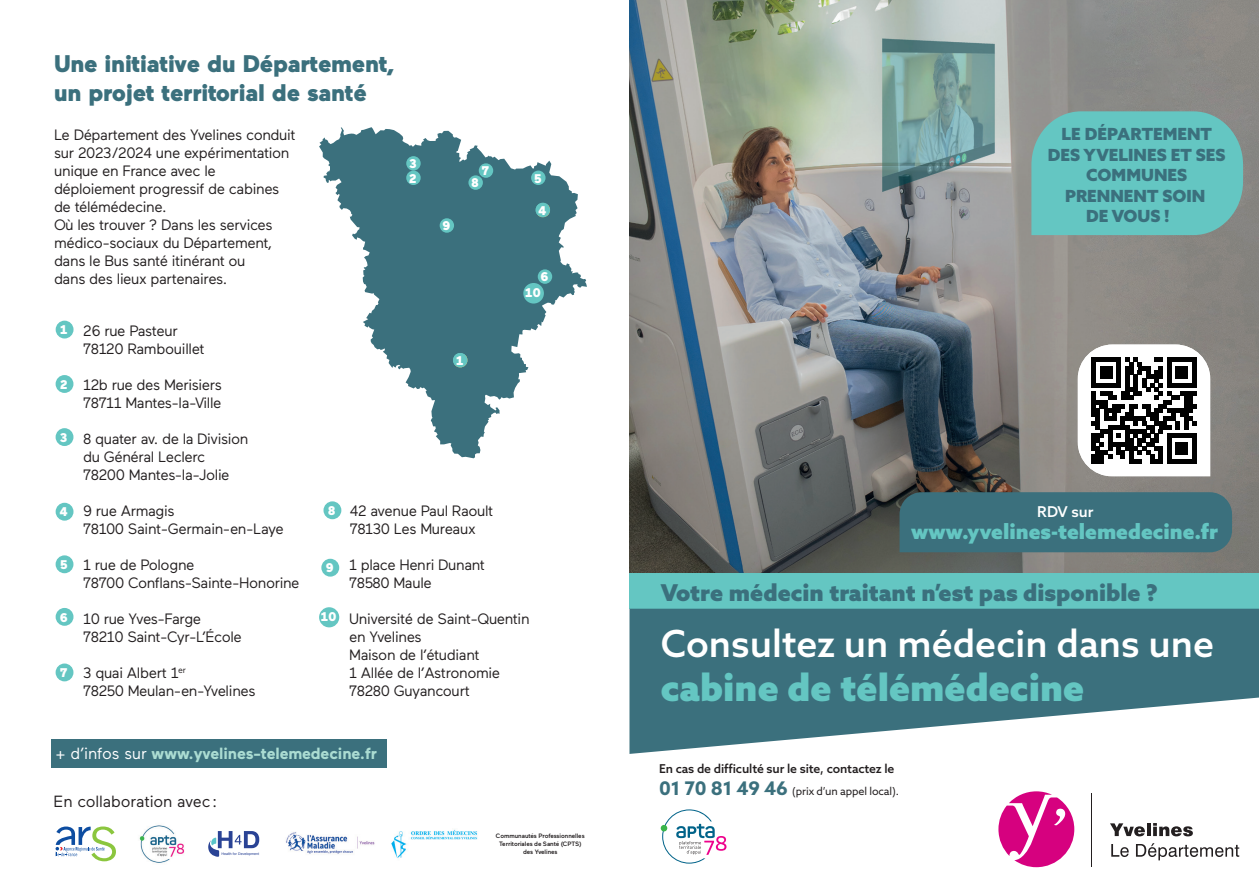
<style>
.page{position:relative;width:1259px;height:893px;background:#fff}
.page>*{position:absolute;margin:0;border:0;box-sizing:border-box;transform-origin:0 0}
.t1{font:500 37.35px/44.7px "Azo Sans";color:#fff}
.t2{font:900 24px/28.8px "Maax";letter-spacing:-.01em;color:#3b707d}
.t3{font:900 23.1px "Azo Sans";color:#3b707d}
.t4{font:900 20.85px "Azo Sans";color:#64c6c2}
.t5{font:900 16.8px/20.4px "Azo Sans";color:#3b707d;text-align:center}
.t6{font:700 16.2px "Maax";letter-spacing:-.01em;color:#abdcd2}
.t7{font:16.2px "Maax";letter-spacing:-.01em;color:#231f20}
.t8{font:15px/18px "Maax";letter-spacing:-.03em;color:#231f20}
.t9{font:500 15px "Azo Sans";color:#fff}
.t10{font:900 12.6px "Maax";color:#fff}
.t11{font:500 12.15px "Azo Sans";letter-spacing:-.01em;color:#231f20}
.t12{font:10.8px "Azo Sans";letter-spacing:-.01em;color:#231f20}
.t13{font:500 6.3px/7.6px "Maax";letter-spacing:-.01em;color:#231f20;text-align:center}
.t14{font:3.6px "Arial";color:#2a4395}
.s1{font-weight:400;color:#fff}
.s2{font-weight:900;color:#64c6c2}
.s3{font-weight:700;font-size:18.75px;color:#3b707d}
</style>
<div class="page">
<div style="left:51px;top:739px;width:336px;height:29px;background:#3b707d"></div>
<svg style="left:55px;top:826px;width:61px;height:35px"></svg>
<img style="left:286px;top:832px;width:89px;height:22px">
<img style="left:391px;top:829px;width:87px;height:30px">
<img style="left:139px;top:825px;width:46px;height:38px">
<svg style="left:208px;top:831px;width:51px;height:26px"></svg>
<svg style="left:319px;top:127px;width:268px;height:331px;fill:#3b707d"></svg>
<div style="left:323px;top:501px;width:18px;height:18px;background:#64c6c2;border-radius:50%"></div>
<div style="left:321px;top:559px;width:18px;height:18px;background:#64c6c2;border-radius:50%"></div>
<div style="left:319px;top:607px;width:20px;height:20px;background:#64c6c2;border-radius:50%"></div>
<div style="left:440px;top:218px;width:14px;height:15px;background:#64c6c2;border-radius:50%"></div>
<div style="left:468px;top:175px;width:15px;height:15px;background:#64c6c2;border-radius:50%"></div>
<div style="left:479px;top:163px;width:14px;height:15px;background:#64c6c2;border-radius:50%"></div>
<div style="left:531px;top:171px;width:14px;height:14px;background:#64c6c2;border-radius:50%"></div>
<div style="left:406px;top:156px;width:15px;height:15px;background:#64c6c2;border-radius:50%"></div>
<div style="left:406px;top:171px;width:15px;height:14px;background:#64c6c2;border-radius:50%"></div>
<svg style="left:452px;top:352px;width:16px;height:16px"></svg>
<div style="left:453px;top:353px;width:14px;height:14px;background:#64c6c2;border-radius:50%"></div>
<svg style="left:535px;top:202px;width:16px;height:16px"></svg>
<div style="left:535px;top:203px;width:15px;height:14px;background:#64c6c2;border-radius:50%"></div>
<div style="left:523px;top:283px;width:21px;height:21px;background:#64c6c2;border-radius:50%"></div>
<svg style="left:1110px;top:823px;width:82px;height:13px"></svg>
<svg style="left:1111px;top:844px;width:17px;height:13px"></svg>
<svg style="left:1136px;top:843px;width:103px;height:17px"></svg>
<hr style="left:1091px;top:793px;width:1px;height:74px;background:#231f20">
<svg style="left:998px;top:791px;width:76px;height:76px"></svg>
<img style="left:629px;top:0;width:630px;height:573px">
<div style="left:629px;top:573px;width:630px;height:36px;background:#64c6c2"></div>
<svg style="left:629px;top:609px;width:630px;height:145px;fill:#3b707d"></svg>
<svg style="left:1031px;top:111px;width:212px;height:124px;background:#66c1bd"></svg>
<svg style="left:1077px;top:345px;width:133px;height:131px"></svg>
<hr style="left:1167px;top:459px;width:29px;height:4px;background:#000">
<div style="left:1175px;top:442px;width:13px;height:13px;background:#000"></div>
<div style="left:899px;top:492px;width:333px;height:60px;background:#3b707d"></div>
<svg style="left:661px;top:809px;width:65px;height:55px"></svg>
<div style="left:56px;top:428px;width:17px;height:18px;background:#64c6c2;border-radius:50%"></div>
<div style="left:56px;top:375px;width:17px;height:18px;background:#64c6c2;border-radius:50%"></div>
<div style="left:56px;top:555px;width:17px;height:18px;background:#64c6c2;border-radius:50%"></div>
<div style="left:56px;top:663px;width:17px;height:18px;background:#64c6c2;border-radius:50%"></div>
<div style="left:56px;top:321px;width:18px;height:17px;background:#64c6c2;border-radius:50%"></div>
<div style="left:56px;top:503px;width:17px;height:18px;background:#64c6c2;border-radius:50%"></div>
<div style="left:56px;top:608px;width:17px;height:18px;background:#64c6c2;border-radius:50%"></div>
<div style="left:538px;top:269px;width:14px;height:15px;background:#64c6c2;border-radius:50%"></div>
<p class="t2" style="left:54px;top:49px;width:342px">Une initiative du Département, un projet territorial de santé</p>
<p class="t8" style="left:54px;top:126px;width:243px">Le Département des Yvelines conduit sur 2023/2024 une expérimentation unique en France avec le déploiement progressif de cabines de télémédecine.<br>Où les trouver ? Dans les services médico-sociaux du Département, dans le Bus santé itinérant ou<br>dans des lieux partenaires.</p>
<p class="t10" style="left:409px;top:157px;width:9px">3</p>
<p class="t10" style="left:409px;top:171px;width:10px">2</p>
<p class="t10" style="left:442px;top:219px;width:9px">9</p>
<p class="t10" style="left:482px;top:164px;width:9px">7</p>
<p class="t10" style="left:471px;top:176px;width:9px">8</p>
<p class="t10" style="left:534px;top:171px;width:9px">5</p>
<p class="t10" style="left:538px;top:203px;width:9px">4</p>
<p class="t10" style="left:540px;top:270px;width:9px">6</p>
<p class="t10" style="left:525px;top:285px;width:18px">10</p>
<p class="t10" style="left:60px;top:323px;width:9px">1</p>
<p class="t10" style="left:60px;top:377px;width:10px">2</p>
<p class="t10" style="left:60px;top:430px;width:9px">3</p>
<p class="t10" style="left:60px;top:505px;width:9px">4</p>
<p class="t10" style="left:60px;top:557px;width:9px">5</p>
<p class="t10" style="left:60px;top:610px;width:9px">6</p>
<p class="t10" style="left:60px;top:666px;width:9px">7</p>
<p class="t8" style="left:83px;top:322px;width:96px">26 rue Pasteur</p>
<p class="t8" style="left:83px;top:340px;width:123px">78120 Rambouillet</p>
<p class="t8" style="left:83px;top:376px;width:140px">12b rue des Merisiers</p>
<p class="t8" style="left:83px;top:394px;width:140px">78711 Mantes-la-Ville</p>
<p class="t8" style="left:83px;top:430px;width:167px">8 quater av. de la Division du Général Leclerc</p>
<p class="t8" style="left:83px;top:466px;width:148px">78200 Mantes-la-Jolie</p>
<p class="t8" style="left:83px;top:502px;width:93px">9 rue Armagis</p>
<p class="t8" style="left:83px;top:520px;width:202px">78100 Saint-Germain-en-Laye</p>
<p class="t8" style="left:83px;top:556px;width:113px">1 rue de Pologne</p>
<p class="t8" style="left:83px;top:574px;width:218px">78700 Conflans-Sainte-Honorine</p>
<p class="t8" style="left:83px;top:610px;width:119px">10 rue Yves-Farge</p>
<p class="t8" style="left:83px;top:628px;width:160px">78210 Saint-Cyr-L’École</p>
<p class="t8" style="left:83px;top:664px;width:104px">3 quai Albert 1<sup>er</sup></p>
<p class="t8" style="left:83px;top:682px;width:174px">78250 Meulan-en-Yvelines</p>
<p class="t10" style="left:456px;top:353px;width:9px">1</p>
<p class="t10" style="left:328px;top:503px;width:9px">8</p>
<p class="t10" style="left:326px;top:561px;width:9px">9</p>
<p class="t10" style="left:321px;top:610px;width:18px">10</p>
<p class="t8" style="left:350px;top:502px;width:145px">42 avenue Paul Raoult</p>
<p class="t8" style="left:350px;top:520px;width:127px">78130 Les Mureaux</p>
<p class="t8" style="left:349px;top:556px;width:137px">1 place Henri Dunant</p>
<p class="t8" style="left:349px;top:574px;width:84px">78580 Maule</p>
<p class="t8" style="left:349px;top:610px;width:182px">Université de Saint-Quentin en Yvelines</p>
<p class="t8" style="left:349px;top:646px;width:132px">Maison de l’étudiant</p>
<p class="t8" style="left:349px;top:664px;width:152px">1 Allée de l’Astronomie</p>
<p class="t8" style="left:349px;top:682px;width:122px">78280 Guyancourt</p>
<p class="t6" style="left:56px;top:745px;width:323px"><span class="s1">+ d’infos sur</span> www.yvelines-telemedecine.fr</p>
<p class="t7" style="left:54px;top:793px;width:165px">En collaboration avec:</p>
<p class="t14" style="left:221px;top:851px;width:39px">Health for Development</p>
<p class="t13" style="left:496px;top:832px;width:90px">Communautés Professionnelles<br>Territoriales de Santé (CPTS) des Yvelines</p>
<p class="t5" style="left:1047px;top:124px;width:179px">LE DÉPARTEMENT<br>DES YVELINES ET SES<br>COMMUNES</p>
<p class="t5" style="left:1065px;top:185px;width:142px">PRENNENT SOIN</p>
<p class="t5" style="left:1086px;top:205px;width:85px">DE VOUS !</p>
<p class="t9" style="left:1037px;top:502px;width:58px">RDV sur</p>
<p class="t4" style="left:911px;top:518px;width:308px">www.yvelines-telemedecine.fr</p>
<p class="t3" style="left:661px;top:577px;width:498px">Votre médecin traitant n’est pas disponible ?</p>
<p class="t1" style="left:661px;top:620px;width:555px">Consultez un médecin dans une <span class="s2">cabine de télémédecine</span></p>
<p class="t11" style="left:659px;top:760px;width:237px">En cas de difficulté sur le site, contactez le</p>
<p class="t12" style="left:659px;top:784px;width:241px"><span class="s3">01 70 81 49 46</span> (prix d’un appel local).</p>
</div>
